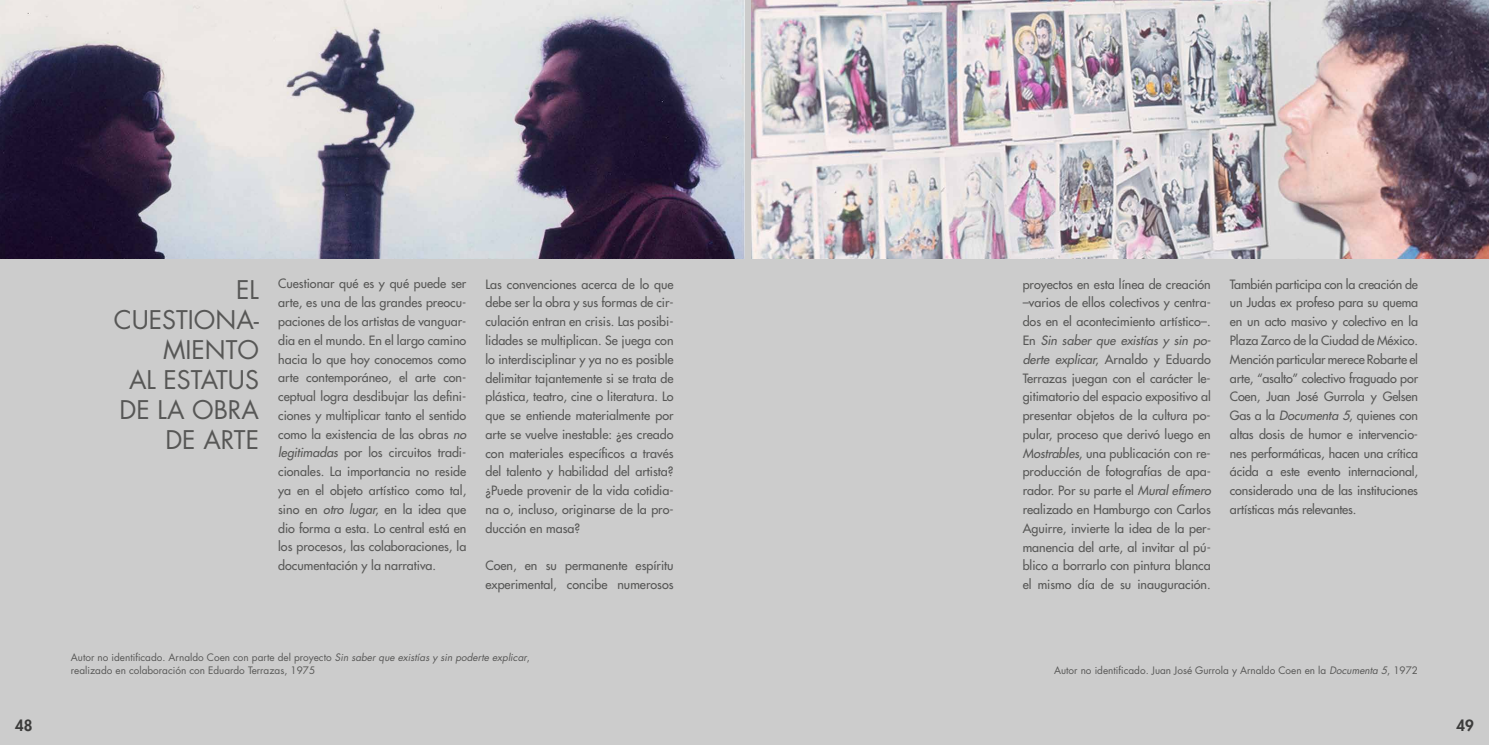
<style>
.page{position:relative;width:1489px;height:745px;background:#fff}
.page>*{position:absolute;margin:0;border:0;box-sizing:border-box;transform-origin:0 0}
.t1{font:25px/30px "Futura Std";color:#575756;text-align:right}
.t2{font:800 15px "Futura Std";color:#3c3c3b}
.t3{font:500 12.5px/18.8px "Futura Std";color:#575756;text-align:justify}
.t4{font:10px/12.5px "Futura Std";color:#575756}
.s1{font-style:italic}
</style>
<div class="page">
<div style="left:0;top:0;width:1488px;height:744px;background:#ccc"></div>
<img style="left:0;top:0;width:744px;height:259px">
<img style="left:751px;top:0;width:737px;height:258px">
<p class="t3" style="left:278px;top:274px;width:190px">Cuestionar qué es y qué puede ser arte, es una de las grandes preocu&shy;paciones de los artistas de vanguar&shy;dia en el mundo. En el largo camino hacia lo que hoy conocemos como arte contemporáneo, el arte con&shy;ceptual logra desdibujar las defini&shy;ciones y multiplicar tanto el sentido como la existencia de las obras <span class="s1">no legitimadas</span> por los circuitos tradi&shy;cionales. La importancia no reside ya en el objeto artístico como tal, sino en <span class="s1">otro lugar</span>, en la idea que dio forma a esta. Lo central está en los procesos, las colaboraciones, la documentación y la narrativa.</p>
<h1 class="t1" style="left:114px;top:275px;width:147px">EL<br>CUESTIONA-<br>MIENTO<br>AL ESTATUS<br>DE LA OBRA<br>DE ARTE</h1>
<p class="t3" style="left:485px;top:274px;width:190px">Las convenciones acerca de lo que debe ser la obra y sus formas de cir&shy;culación entran en crisis. Las posibi&shy;lidades se multiplican. Se juega con lo interdisciplinar y ya no es posible delimitar tajantemente si se trata de plástica, teatro, cine o literatura. Lo que se entiende materialmente por arte se vuelve inestable: ¿es creado con materiales específicos a través del talento y habilidad del artista? ¿Puede provenir de la vida cotidia&shy;na o, incluso, originarse de la pro&shy;ducción en masa?</p>
<p class="t3" style="left:485px;top:556px;width:190px">Coen, en su permanente espíritu experimental, concibe numerosos</p>
<p class="t4" style="left:71px;top:651px;width:460px">Autor no identificado. Arnaldo Coen con parte del proyecto <span class="s1">Sin saber que existías y sin poderte explicar</span>, realizado en colaboración con Eduardo Terrazas, 1975</p>
<p class="t3" style="left:1022px;top:274px;width:190px">proyectos en esta línea de creación –varios de ellos colectivos y centra&shy;dos en el acontecimiento artístico–.<br>En <span class="s1">Sin saber que existías y sin po&shy;derte explicar</span>, Arnaldo y Eduardo Terrazas juegan con el carácter le&shy;gitimatorio del espacio expositivo al presentar objetos de la cultura po&shy;pular, proceso que derivó luego en <span class="s1">Mostrables</span>, una publicación con re&shy;producción de fotografías de apa&shy;rador. Por su parte el <span class="s1">Mural efímero </span>realizado en Hamburgo con Carlos Aguirre, invierte la idea de la per&shy;manencia del arte, al invitar al pú&shy;blico a borrarlo con pintura blanca el mismo día de su inauguración.</p>
<p class="t3" style="left:1229px;top:274px;width:190px">También participa con la creación de un Judas ex profeso para su quema en un acto masivo y colectivo en la Plaza Zarco de la Ciudad de México.<br>Mención particular merece Robarte el arte, “asalto” colectivo fraguado por Coen, Juan José Gurrola y Gelsen Gas a la <span class="s1">Documenta 5</span>, quienes con altas dosis de humor e intervencio&shy;nes performáticas, hacen una crítica ácida a este evento internacional, considerado una de las instituciones artísticas más relevantes.</p>
<p class="t4" style="left:1054px;top:663px;width:365px">Autor no identificado. Juan José Gurrola y Arnaldo Coen en la <span class="s1">Documenta 5</span>, 1972</p>
<p class="t2" style="left:15px;top:715px;width:19px">48</p>
<p class="t2" style="left:1456px;top:715px;width:19px">49</p>
</div>
